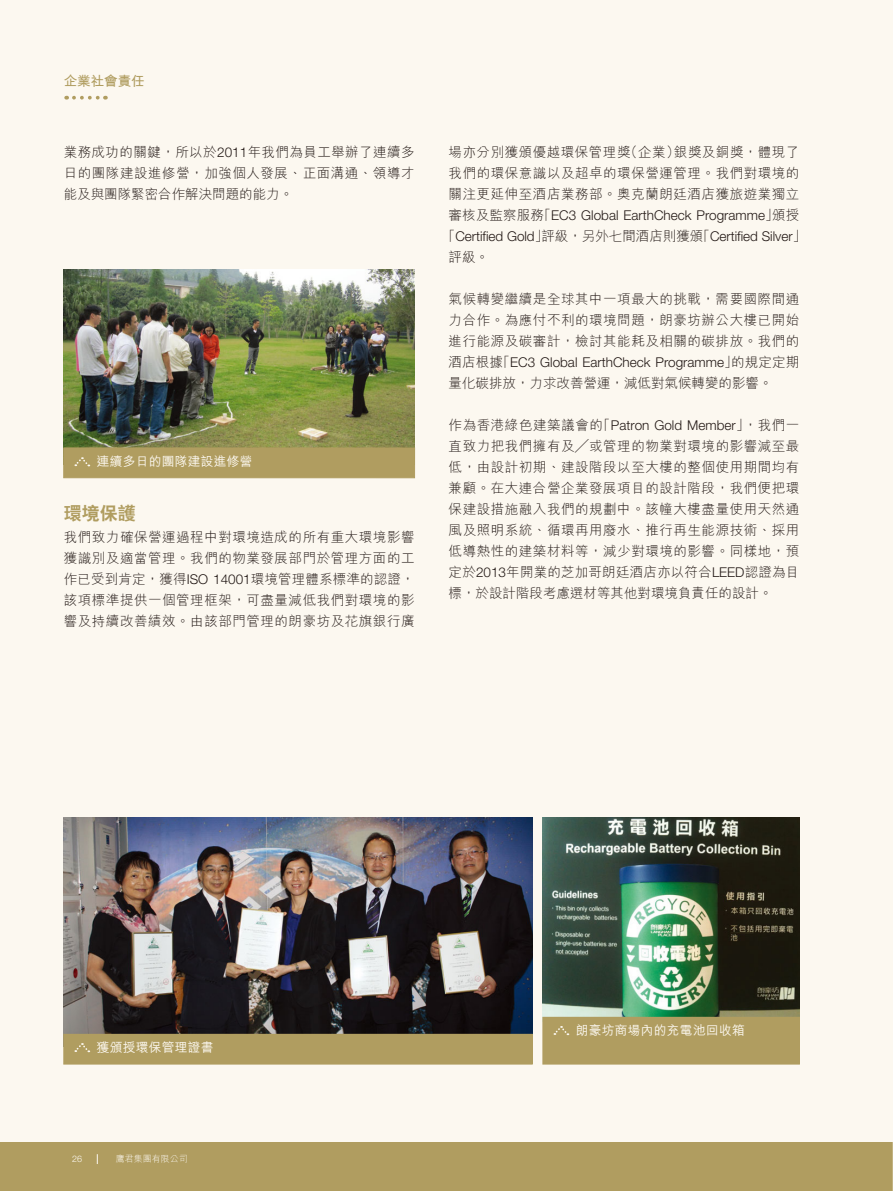
<style>
.page{position:relative;width:893px;height:1191px;background:#fff}
.page>*{position:absolute;margin:0;border:0;box-sizing:border-box;transform-origin:0 0}
.t1{font:18px "C Hei 2 HK Xbold E Ten B5 H";color:#b09d60}
.t2{font:13.5px/21px "M Hei HK Light E Ten B5 H";letter-spacing:.04em;color:#231916;text-align:justify}
.t3{font:300 13.5px/21px "Helvetica Neue LT Std";color:#231916;text-align:center}
.t4{font:13.5px "M Hei HK Light E Ten B5 H";color:#231916}
.t5{font:13.5px "M Hei HK Bold E Ten B5 H";color:#b09d60}
.t6{font:12.75px "M Hei HK Medium E Ten B5 H";letter-spacing:.02em;color:#fcf8f0}
.t7{font:9px "M Hei HK Light E Ten B5 H";color:#fcf8f0}
.t8{font:300 9px "Helvetica Neue LT Std";color:#fcf8f0}
.s1{font-family:"Helvetica Neue LT Std";font-weight:300}
.s2{font-family:"M Hei HK Light E Ten B5 H";font-weight:400}
</style>
<div class="page">
<div style="left:0;top:0;width:893px;height:1190px;background:#fcf8f0"></div>
<div style="left:0;top:1142px;width:893px;height:48px;background:#b09d60"></div>
<svg style="left:74px;top:96px;width:32px;height:4px"></svg>
<img style="left:64px;top:817px;width:468px;height:217px">
<div style="left:64px;top:1034px;width:468px;height:30px;background:#b09d60"></div>
<svg style="left:75px;top:1043px;width:15px;height:9px"></svg>
<img style="left:543px;top:817px;width:256px;height:200px">
<div style="left:543px;top:1017px;width:256px;height:47px;background:#b09d60"></div>
<svg style="left:554px;top:1026px;width:15px;height:9px"></svg>
<img style="left:64px;top:270px;width:351px;height:178px">
<div style="left:64px;top:448px;width:351px;height:30px;background:#b09d60"></div>
<p class="t5" style="left:64px;top:76px;width:82px">企業社會責任</p>
<p class="t2" style="left:64px;top:143px;width:352px">業務成功的關鍵，所以於<span class="s1">2011</span>年我們為員工舉辦了連續多日的團隊建設進修營，加強個人發展、正面溝通、領導才能及與團隊緊密合作解決問題的能力。</p>
<p class="t6" style="left:97px;top:457px;width:157px">連續多日的團隊建設進修營</p>
<h1 class="t1" style="left:64px;top:506px;width:73px">環境保護</h1>
<p class="t2" style="left:64px;top:528px;width:352px">我們致力確保營運過程中對環境造成的所有重大環境影響獲識別及適當管理。我們的物業發展部門於管理方面的工作已受到肯定，獲得<span class="s1">ISO 14001</span>環境管理體系標準的認證，該項標準提供一個管理框架，可盡量減低我們對環境的影響及持續改善績效。由該部門管理的朗豪坊及花旗銀行廣</p>
<p class="t2" style="left:449px;top:143px;width:352px">場亦分別獲頒優越環保管理獎（企業）銀獎及銅獎，體現了我們的環保意識以及超卓的環保營運管理。我們對環境的關注更延伸至酒店業務部。奧克蘭朗廷酒店獲旅遊業獨立</p>
<p class="t3" style="left:442px;top:206px;width:366px"><span class="s2">審核及監察服務「</span>EC3 Global EarthCheck Programme<span class="s2">」頒授「</span>Certified Gold<span class="s2">」評級，另外七間酒店則獲頒「</span>Certified Silver<span class="s2">」</span></p>
<p class="t2" style="left:449px;top:248px;width:42px">評級。</p>
<p class="t2" style="left:449px;top:290px;width:352px">氣候轉變繼續是全球其中一項最大的挑戰，需要國際間通力合作。為應付不利的環境問題，朗豪坊辦公大樓已開始進行能源及碳審計，檢討其能耗及相關的碳排放。我們的</p>
<p class="t3" style="left:449px;top:353px;width:352px"><span class="s2">酒店根據「</span>EC3 Global EarthCheck Programme<span class="s2">」的規定定期</span></p>
<p class="t4" style="left:449px;top:377px;width:325px">量化碳排放，力求改善營運，減低對氣候轉變的影響。</p>
<p class="t2" style="left:449px;top:416px;width:352px">作為香港綠色建築議會的「<span class="s1">Patron Gold Member</span>」，我們一直致力把我們擁有及╱或管理的物業對環境的影響減至最低，由設計初期、建設階段以至大樓的整個使用期間均有兼顧。在大連合營企業發展項目的設計階段，我們便把環保建設措施融入我們的規劃中。該幢大樓盡量使用天然通風及照明系統、循環再用廢水、推行再生能源技術、採用低導熱性的建築材料等，減少對環境的影響。同樣地，預定於<span class="s1">2013</span>年開業的芝加哥朗廷酒店亦以符合<span class="s1">LEED</span>認證為目標，於設計階段考慮選材等其他對環境負責任的設計。</p>
<p class="t6" style="left:97px;top:1042px;width:118px">獲頒授環保管理證書</p>
<p class="t8" style="left:72px;top:1155px;width:12px">26</p>
<p class="t7" style="left:116px;top:1155px;width:73px">鷹君集團有限公司</p>
<p class="t6" style="left:576px;top:1025px;width:170px">朗豪坊商場內的充電池回收箱</p>
</div>
